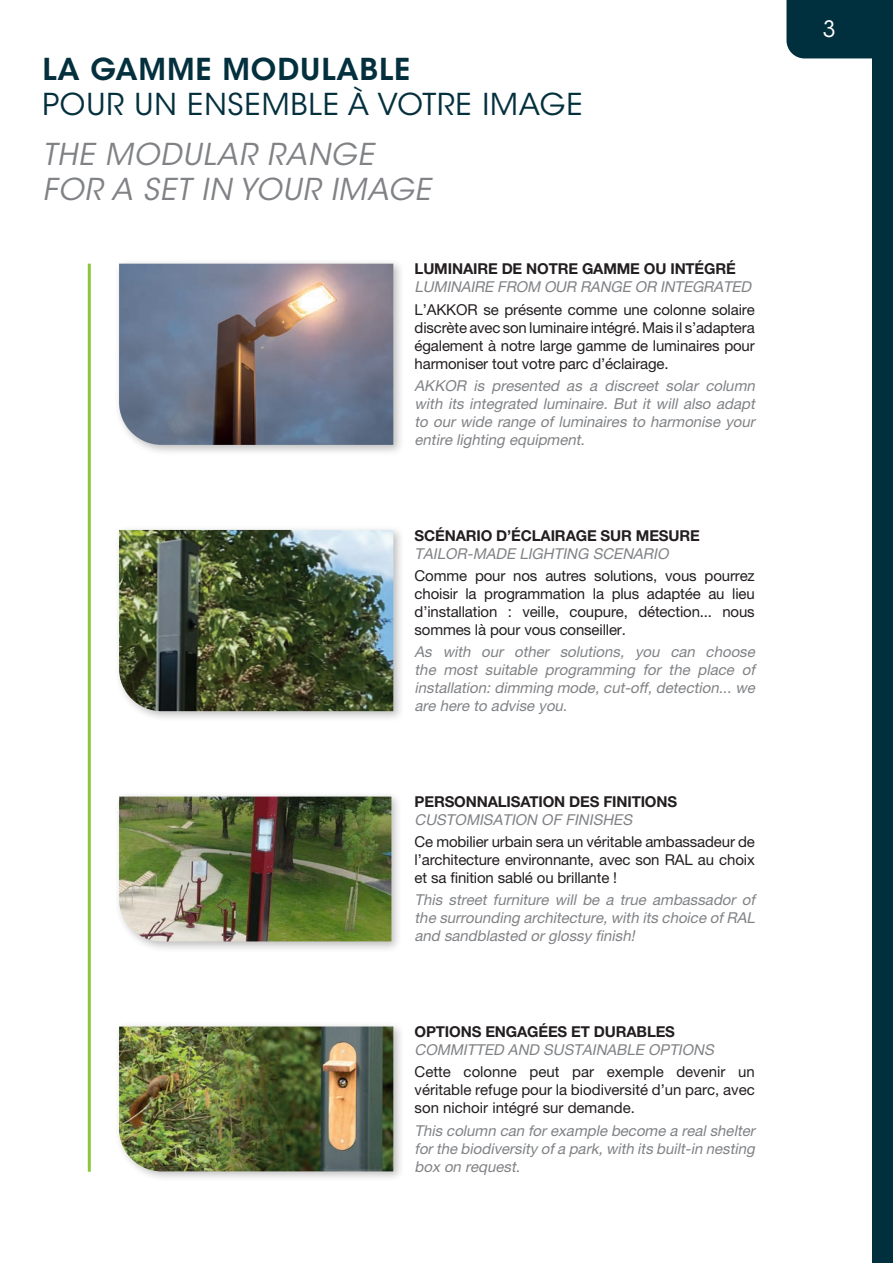
<style>
.page{position:relative;width:893px;height:1263px;background:#fff}
.page>*{position:absolute;margin:0;border:0;box-sizing:border-box;transform-origin:0 0}
.t1{font:30px/34.5px "ITC Avant Garde Std";letter-spacing:.03em;color:#04303e}
.t2{font:italic 30px/34.5px "ITC Avant Garde Std";color:#808285}
.t3{font:22.5px "ITC Avant Garde Std";color:#fff}
.TXT_courant_FR{font:15px/18px "Helvetica Neue LT Pro";letter-spacing:-.01em;color:#231f20;text-align:justify}
.TXT_courant_EN{font:italic 15px/18px "Helvetica Neue LT Pro";color:#808285;text-align:justify}
.TXT_courant_FR-2{font:italic 15px/18px "Helvetica Neue LT Pro";color:#808285}
.TXT_courant_FR-3{font:700 15px/18px "Helvetica Neue LT Std";letter-spacing:-.01em;color:#231f20}
.s1{font-weight:600}
.s2{font-family:"Helvetica Neue LT Std";font-weight:700;font-style:normal;color:#231f20}
.s3{font-family:"Helvetica Neue LT Pro";font-weight:400;font-style:italic;color:#808285}
</style>
<div class="page">
<hr style="left:88px;top:264px;width:3px;height:908px;background:#8bc63e">
<div style="left:114px;top:258px;width:290px;height:198px;background:#231f20;opacity:.29"></div>
<img style="left:119px;top:264px;width:274px;height:181px">
<div style="left:114px;top:525px;width:290px;height:197px;background:#231f20;opacity:.29"></div>
<img style="left:119px;top:530px;width:274px;height:181px">
<div style="left:114px;top:1021px;width:290px;height:162px;background:#231f20;opacity:.29"></div>
<img style="left:119px;top:1026px;width:274px;height:145px">
<div style="left:114px;top:791px;width:289px;height:162px;background:#231f20;opacity:.29"></div>
<img style="left:119px;top:796px;width:272px;height:145px">
<div style="left:872px;top:0;width:21px;height:1263px;background:#002f3e"></div>
<div style="left:786px;top:0;width:86px;height:58px;background:#002f3e"></div>
<p class="t1" style="left:43px;top:52px;width:542px"><span class="s1">LA GAMME MODULABLE<br></span>POUR UN ENSEMBLE À VOTRE IMAGE</p>
<p class="t2" style="left:43px;top:138px;width:396px">THE MODULAR RANGE<br>FOR A SET IN YOUR IMAGE</p>
<p class="TXT_courant_FR-2" style="left:415px;top:260px;width:341px"><span class="s2">LUMINAIRE DE NOTRE GAMME OU INTÉGRÉ<br></span>LUMINAIRE FROM OUR RANGE OR INTEGRATED</p>
<p class="TXT_courant_FR" style="left:415px;top:300px;width:342px">L’AKKOR se présente comme une colonne solaire discrète avec son luminaire intégré. Mais il s’adaptera également à notre large gamme de luminaires pour harmoniser tout votre parc d’éclairage.</p>
<p class="TXT_courant_EN" style="left:415px;top:376px;width:345px">AKKOR is presented as a discreet solar column with its integrated luminaire. But it will also adapt to our wide range of luminaires to harmonise your entire lighting equipment.</p>
<p class="TXT_courant_FR-3" style="left:415px;top:526px;width:287px">SCÉNARIO D’ÉCLAIRAGE SUR MESURE<br><span class="s3">TAILOR-MADE LIGHTING SCENARIO</span></p>
<p class="TXT_courant_FR" style="left:415px;top:566px;width:342px">Comme pour nos autres solutions, vous pourrez choisir la programmation la plus adaptée au lieu d’installation : veille, coupure, détection... nous sommes là pour vous conseiller.</p>
<p class="TXT_courant_EN" style="left:415px;top:643px;width:345px">As with our other solutions, you can choose the most suitable programming for the place of installation:dimming mode,cut-off,detection...we are here to advise you.</p>
<p class="TXT_courant_FR-3" style="left:415px;top:792px;width:264px">PERSONNALISATION DES FINITIONS<br><span class="s3">CUSTOMISATION OF FINISHES</span></p>
<p class="TXT_courant_FR" style="left:415px;top:833px;width:342px">Ce mobilier urbain sera un véritable ambassadeur de l’architecture environnante, avec son RAL au choix et sa finition sablé ou brillante !</p>
<p class="TXT_courant_EN" style="left:415px;top:891px;width:345px">This street furniture will be a true ambassador of the surrounding architecture,with its choice ofRAL and sandblasted orglossy finish!</p>
<p class="TXT_courant_FR-2" style="left:415px;top:1023px;width:304px"><span class="s2">OPTIONS ENGAGÉES ET DURABLES<br></span>COMMITTED AND SUSTAINABLE OPTIONS</p>
<p class="TXT_courant_FR" style="left:415px;top:1063px;width:342px">Cette colonne peut par exemple devenir un véritable refuge pour la biodiversité d’un parc, avec son nichoir intégré sur demande.</p>
<p class="TXT_courant_EN" style="left:415px;top:1121px;width:345px">This column can forexample become a realshelter forthe biodiversity ofa park,with its built-in nesting box on request.</p>
<h2 class="t3" style="left:823px;top:15px;width:14px">3</h2>
</div>
